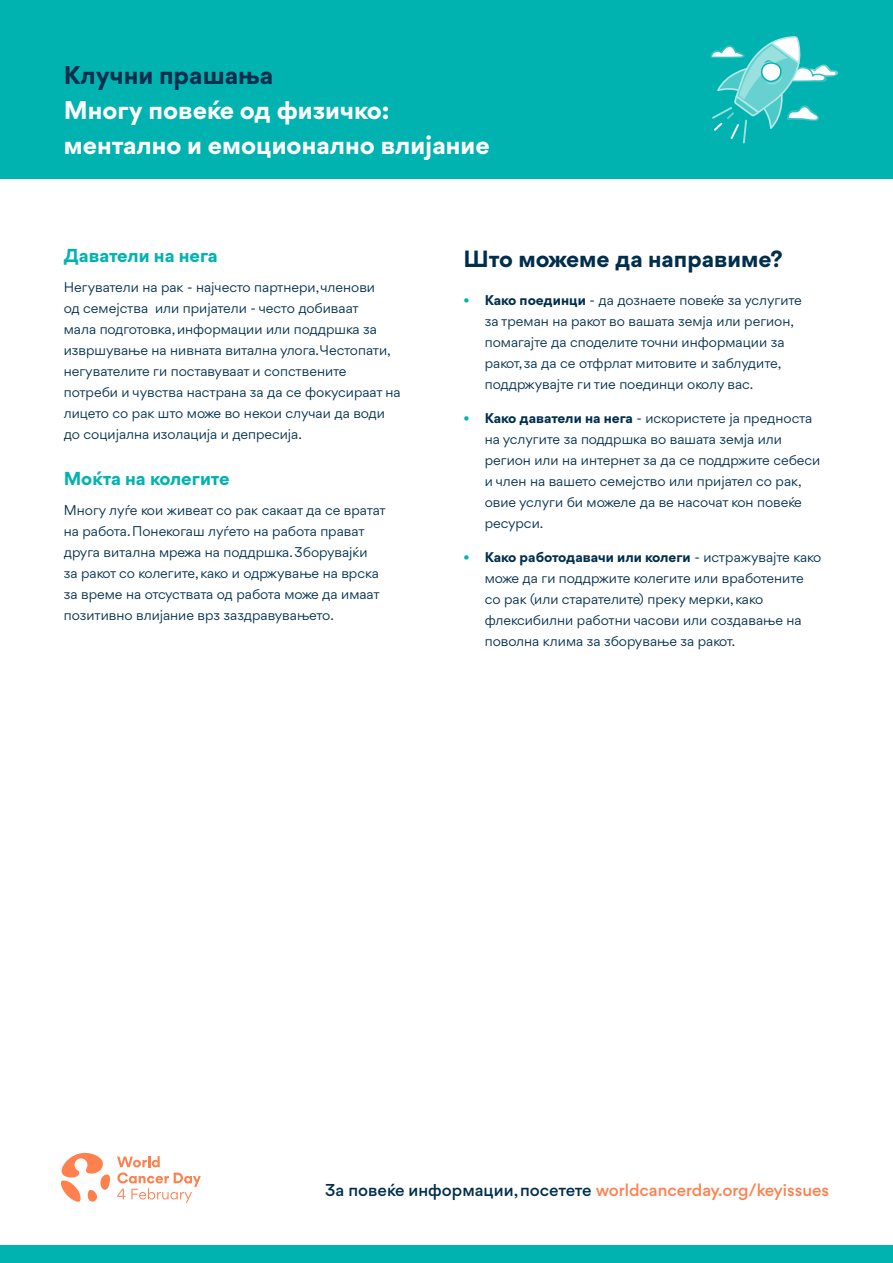
<style>
.page{position:relative;width:893px;height:1263px;background:#fff}
.page>*{position:absolute;margin:0;border:0;box-sizing:border-box;transform-origin:0 0}
.t1{font:700 24.6px/35.1px "Gordita";color:#fff}
.t2{font:700 24.6px "Gordita";color:#002e4d}
.t3{font:700 22.5px "Gordita";color:#002e4d}
.t4{font:700 18px "Gordita";color:#00b3b0}
.t5{font:500 16.5px "Gordita";color:#ff7f4d}
.t6{font:13.5px/21px "Gordita";color:#002e4d}
.s1{font-weight:700;color:#00b3b0}
.s2{font-weight:700}
.s3{color:#002e4d}
</style>
<div class="page">
<div style="left:0;top:0;width:893px;height:179px;background:#00b3b0"></div>
<svg style="left:60px;top:1153px;width:50px;height:49px"></svg>
<svg style="left:117px;top:1156px;width:84px;height:47px"></svg>
<div style="left:0;top:1246px;width:893px;height:17px;background:#00b3b0"></div>
<svg style="left:710px;top:36px;width:129px;height:108px"></svg>
<h1 class="t2" style="left:64px;top:57px;width:211px">Клучни прашања</h1>
<h1 class="t1" style="left:64px;top:92px;width:427px">Многу повеќе од физичко: ментално и емоционално влијание</h1>
<h3 class="t4" style="left:64px;top:242px;width:155px">Даватели на нега</h3>
<p class="t6" style="left:64px;top:276px;width:338px">Негуватели на рак - најчесто партнери, членови<br>од семејства или пријатели - често добиваат<br>мала подготовка, информации или поддршка за извршување на нивната витална улога.Честопати, негувателите ги поставуваат и сопствените потреби и чувства настрана за да се фокусираат на лицето со рак што може во некои случаи да води до социјална изолација и депресија.</p>
<h3 class="t4" style="left:64px;top:465px;width:167px">Моќта на колегите</h3>
<p class="t6" style="left:64px;top:499px;width:324px">Многу луѓе кои живеат со рак сакаат да се вратат на работа. Понекогаш луѓето на работа прават друга витална мрежа на поддршка. Зборувајќи<br>за ракот со колегите, како и одржување на врска за време на отсуствата од работа може да имаат позитивно влијание врз заздравувањето.</p>
<h2 class="t3" style="left:463px;top:242px;width:321px">Што можеме да направиме?</h2>
<p class="t6" style="left:485px;top:289px;width:319px;text-indent:-21px"><span class="s1">•</span> <span class="s2">Како поединци</span> - да дознаете повеќе за услугите за треман на ракот во вашата земја или регион, помагајте да споделите точни информации за ракот, за да се отфрлат митовите и заблудите, поддржувајте ги тие поединци околу вас.</p>
<p class="t6" style="left:485px;top:407px;width:337px;text-indent:-21px"><span class="s1">•</span> <span class="s2">Како даватели на нега</span> - искористете ја предноста на услугите за поддршка во вашата земја или регион или на интернет за да се поддржите себеси и член на вашето семејство или пријател со рак, овие услуги би можеле да ве насочат кон повеќе ресурси.</p>
<p class="t6" style="left:485px;top:546px;width:338px;text-indent:-21px"><span class="s1">•</span> <span class="s2">Како работодавачи или колеги</span> - истражувајте како може да ги поддржите колегите или вработените со рак (или старателите) преку мерки, како флексибилни работни часови или создавање на поволна клима за зборување за ракот.</p>
<p class="t5" style="left:325px;top:1178px;width:505px"><span class="s3">За повеќе информации, посетете</span> worldcancerday.org/keyissues</p>
</div>
